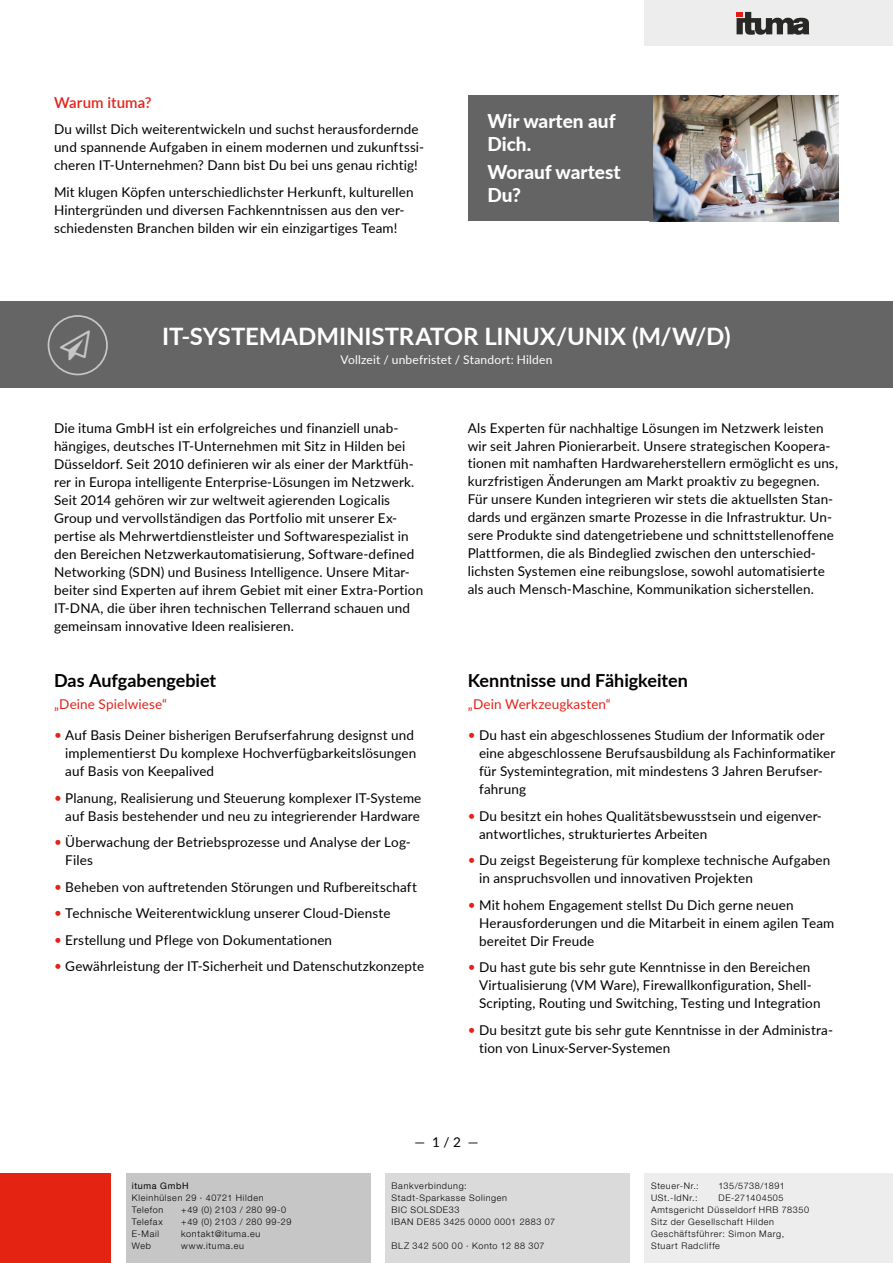
<style>
.page{position:relative;width:893px;height:1263px;background:#fff}
.page>*{position:absolute;margin:0;border:0;box-sizing:border-box;transform-origin:0 0}
.t1{font:700 24px "Lato";color:#fff}
.t2{font:800 19.05px/22.8px "Lato";color:#fff}
.t3{font:700 18px "Lato";letter-spacing:-.005em;color:#000}
.t4{font:600 15px "Lato";letter-spacing:.005em;color:#e3231b}
.t5{font:13.5px/18px "Lato";letter-spacing:.01em;color:#000}
.t6{font:13.5px "Lato";letter-spacing:.01em;color:#e3231b}
.t7{font:12px "Lato";letter-spacing:.015em;color:#fff}
.t8{font:300 9px/12px "Helvetica Neue LT Std";letter-spacing:.075em;color:#000}
.t9{font:300 9px "Helvetica Neue LT Std";letter-spacing:.045em;color:#000}
.t10{font:9px "Helvetica Neue LT Std";letter-spacing:.075em;color:#000}
.s1{color:#e3231b}
</style>
<div class="page">
<div style="left:0;top:302px;width:893px;height:86px;background:#646564"></div>
<div style="left:48px;top:315px;width:60px;height:60px;border:2px solid #c6c6c6;border-radius:50%"></div>
<img style="left:653px;top:95px;width:186px;height:126px">
<div style="left:468px;top:95px;width:185px;height:126px;background:#646464"></div>
<div style="left:645px;top:0;width:248px;height:46px;background:#ededed"></div>
<svg style="left:736px;top:12px;width:73px;height:23px"></svg>
<div style="left:0;top:1174px;width:111px;height:89px;background:#e42313"></div>
<div style="left:126px;top:1174px;width:244px;height:89px;background:#c6c6c6"></div>
<div style="left:385px;top:1174px;width:245px;height:89px;background:#dadada"></div>
<div style="left:645px;top:1174px;width:248px;height:89px;background:#ededed"></div>
<p class="t4" style="left:54px;top:91px;width:99px">Warum ituma?</p>
<p class="t5" style="left:54px;top:120px;width:372px">Du willst Dich weiterentwickeln und suchst herausfordernde und spannende Aufgaben in einem modernen und zukunftssi&shy;cheren IT-Unternehmen? Dann bist Du bei uns genau richtig!</p>
<p class="t5" style="left:54px;top:182px;width:361px">Mit klugen Köpfen unterschiedlichster Herkunft, kulturellen<br>Hintergründen und diversen Fachkenntnissen aus den ver&shy;schiedensten Branchen bilden wir ein einzigartiges Team!</p>
<h2 class="t2" style="left:487px;top:108px;width:130px">Wir warten auf<br>Dich.</h2>
<h2 class="t2" style="left:487px;top:160px;width:135px">Worauf wartest<br>Du?</h2>
<h1 class="t1" style="left:162px;top:319px;width:570px">IT-SYSTEMADMINISTRATOR LINUX/UNIX (M/W/D)</h1>
<p class="t7" style="left:341px;top:351px;width:213px">Vollzeit / unbefristet / Standort: Hilden</p>
<p class="t5" style="left:54px;top:418px;width:371px">Die ituma GmbH ist ein erfolgreiches und finanziell unab&shy;hängiges, deutsches IT-Unternehmen mit Sitz in Hilden bei Düsseldorf. Seit 2010 definieren wir als einer der Marktfüh&shy;rer in Europa intelligente Enterprise-Lösungen im Netzwerk.<br>Seit 2014 gehören wir zur weltweit agierenden Logicalis Group und vervollständigen das Portfolio mit unserer Ex&shy;pertise als Mehrwertdienstleister und Softwarespezialist in den Bereichen Netzwerkautomatisierung, Software-defined Networking (SDN) und Business Intelligence. Unsere Mitar&shy;beiter sind Experten auf ihrem Gebiet mit einer Extra-Portion IT-DNA, die über ihren technischen Tellerrand schauen und gemeinsam innovative Ideen realisieren.</p>
<p class="t5" style="left:468px;top:418px;width:372px">Als Experten für nachhaltige Lösungen im Netzwerk leisten wir seit Jahren Pionierarbeit. Unsere strategischen Koopera&shy;tionen mit namhaften Hardwareherstellern ermöglicht es uns, kurzfristigen Änderungen am Markt proaktiv zu begegnen.<br>Für unsere Kunden integrieren wir stets die aktuellsten Stan&shy;dards und ergänzen smarte Prozesse in die Infrastruktur. Un&shy;sere Produkte sind datengetriebene und schnittstellenoffene Plattformen, die als Bindeglied zwischen den unterschied&shy;lichsten Systemen eine reibungslose, sowohl automatisierte als auch Mensch-Maschine, Kommunikation sicherstellen.</p>
<h3 class="t3" style="left:54px;top:667px;width:164px">Das Aufgabengebiet</h3>
<p class="t6" style="left:54px;top:695px;width:114px">„Deine Spielwiese“</p>
<p class="t5" style="left:65px;top:726px;width:352px;text-indent:-11px"><span class="s1">•</span> Auf Basis Deiner bisherigen Berufserfahrung designst und implementierst Du komplexe Hochverfügbarkeitslösungen auf Basis von Keepalived</p>
<p class="t5" style="left:54px;top:788px;width:369px;text-align:right"><span class="s1">•</span> Planung, Realisierung und Steuerung komplexer IT-Systeme auf Basis bestehender und neu zu integrierender Hardware</p>
<p class="t5" style="left:65px;top:833px;width:347px;text-indent:-11px"><span class="s1">•</span> Überwachung der Betriebsprozesse und Analyse der Log-<br>Files</p>
<p class="t5" style="left:54px;top:877px;width:364px"><span class="s1">•</span> Beheben von auftretenden Störungen und Rufbereitschaft</p>
<p class="t5" style="left:54px;top:904px;width:338px"><span class="s1">•</span> Technische Weiterentwicklung unserer Cloud-Dienste</p>
<p class="t5" style="left:54px;top:930px;width:280px"><span class="s1">•</span> Erstellung und Pflege von Dokumentationen</p>
<p class="t5" style="left:54px;top:957px;width:372px"><span class="s1">•</span> Gewährleistung der IT-Sicherheit und Datenschutzkonzepte</p>
<h3 class="t3" style="left:468px;top:667px;width:222px">Kenntnisse und Fähigkeiten</h3>
<p class="t6" style="left:468px;top:695px;width:145px">„Dein Werkzeugkasten“</p>
<p class="t5" style="left:479px;top:726px;width:358px;text-indent:-11px"><span class="s1">•</span> Du hast ein abgeschlossenes Studium der Informatik oder eine abgeschlossene Berufsausbildung als Fachinformatiker für Systemintegration, mit mindestens 3 Jahren Berufser&shy;fahrung</p>
<p class="t5" style="left:479px;top:806px;width:344px;text-indent:-11px"><span class="s1">•</span> Du besitzt ein hohes Qualitätsbewusstsein und eigenver&shy;antwortliches, strukturiertes Arbeiten</p>
<p class="t5" style="left:479px;top:851px;width:353px;text-indent:-11px"><span class="s1">•</span> Du zeigst Begeisterung für komplexe technische Aufgaben in anspruchsvollen und innovativen Projekten</p>
<p class="t5" style="left:479px;top:895px;width:357px;text-indent:-11px"><span class="s1">•</span> Mit hohem Engagement stellst Du Dich gerne neuen<br>Herausforderungen und die Mitarbeit in einem agilen Team bereitet Dir Freude</p>
<p class="t5" style="left:479px;top:958px;width:343px;text-indent:-11px"><span class="s1">•</span> Du hast gute bis sehr gute Kenntnisse in den Bereichen<br>Virtualisierung (VM Ware), Firewallkonfiguration, Shell-<br>Scripting, Routing und Switching, Testing und Integration</p>
<p class="t5" style="left:479px;top:1020px;width:355px;text-indent:-11px"><span class="s1">•</span> Du besitzt gute bis sehr gute Kenntnisse in der Administra&shy;tion von Linux-Server-Systemen</p>
<p class="t10" style="left:132px;top:1180px;width:58px">ituma GmbH</p>
<p class="t8" style="left:132px;top:1191px;width:133px">Kleinhülsen 29 · 40721 Hilden<br>Telefon</p>
<p class="t8" style="left:181px;top:1203px;width:106px">+49 (0) 2103 / 280 99-0</p>
<p class="t8" style="left:132px;top:1215px;width:32px">Telefax</p>
<p class="t8" style="left:181px;top:1215px;width:112px">+49 (0) 2103 / 280 99-29</p>
<p class="t8" style="left:132px;top:1227px;width:29px">E-Mail</p>
<p class="t8" style="left:181px;top:1227px;width:80px">kontakt@ituma.eu</p>
<p class="t8" style="left:132px;top:1239px;width:21px">Web</p>
<p class="t8" style="left:181px;top:1239px;width:64px">www.ituma.eu</p>
<p class="t5" style="left:414px;top:1132px;width:65px">— 1 / 2 —</p>
<p class="t8" style="left:392px;top:1179px;width:165px">Bankverbindung:<br>Stadt-Sparkasse Solingen<br>BIC SOLSDE33<br>IBAN DE85 3425 0000 0001 2883 07</p>
<p class="t8" style="left:392px;top:1239px;width:154px">BLZ 342 500 00 · Konto 12 88 307</p>
<p class="t8" style="left:651px;top:1179px;width:49px">Steuer-Nr.:</p>
<p class="t9" style="left:718px;top:1180px;width:68px">135/5738/1891</p>
<p class="t8" style="left:651px;top:1191px;width:48px">USt.-IdNr.:</p>
<p class="t8" style="left:651px;top:1191px;width:160px;text-indent:68px">DE-271404505<br>Amtsgericht Düsseldorf HRB 78350<br>Sitz der Gesellschaft Hilden<br>Geschäftsführer: Simon Marg,<br>Stuart Radcliffe</p>
</div>
